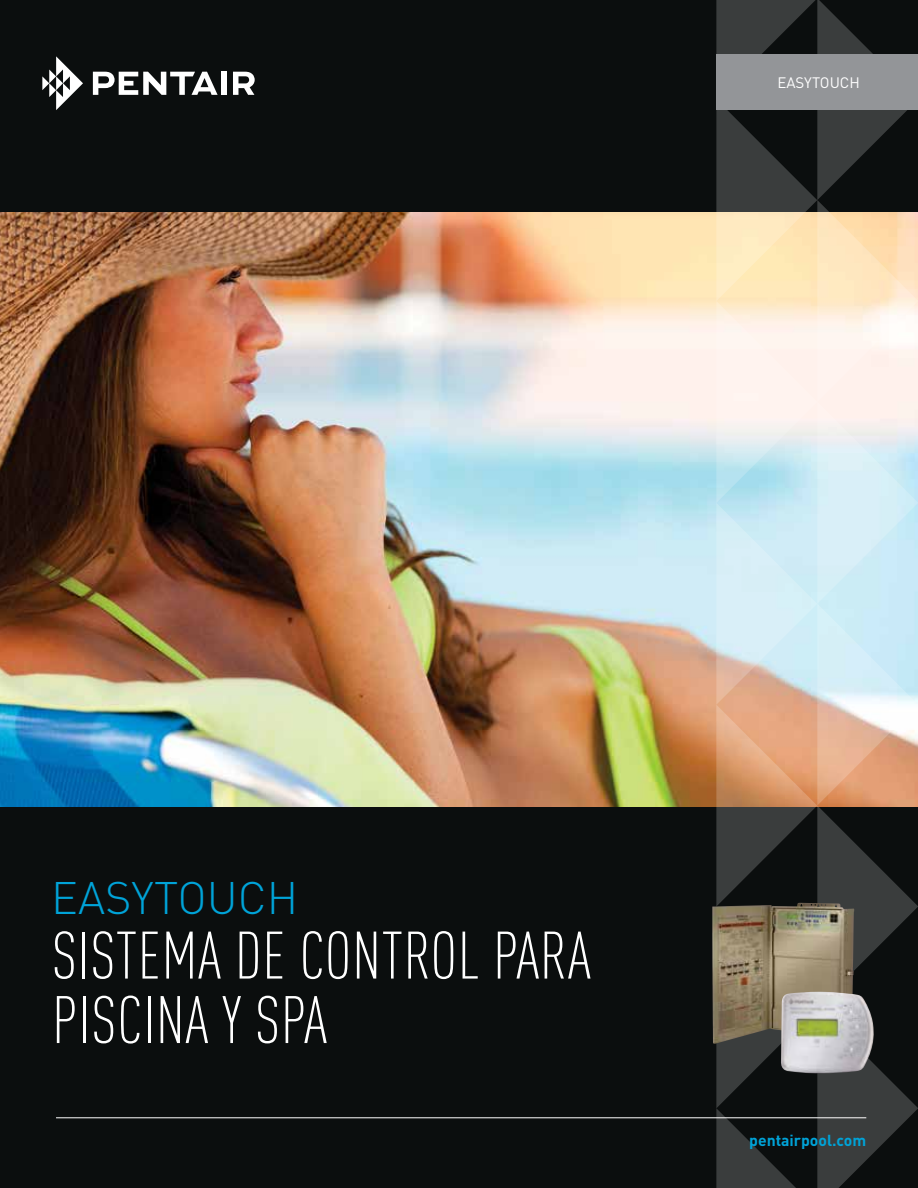
<style>
.page{position:relative;width:918px;height:1188px;background:#0b0e0e}
.page>*{position:absolute;margin:0;border:0;box-sizing:border-box;transform-origin:0 0}
.t1{font:300 condensed 66px/64.5px "DIN Pro";letter-spacing:.01em;color:#fff}
.t2{font:300 45px "DIN Pro";color:#00a3d8}
.t3{font:700 15.75px "DIN Pro";color:#00a3d8}
.t4{font:15px "DIN Pro";color:#fff}
</style>
<div class="page">
<img style="left:0;top:213px;width:716px;height:594px">
<svg style="left:42px;top:56px;width:41px;height:54px"></svg>
<svg style="left:93px;top:72px;width:125px;height:23px"></svg>
<div style="left:221px;top:72px;width:6px;height:23px;background:#fff"></div>
<svg style="left:233px;top:72px;width:22px;height:23px"></svg>
<svg style="left:716px;top:0;width:202px;height:1188px"></svg>
<img style="left:712px;top:903px;width:142px;height:141px">
<div style="left:716px;top:55px;width:202px;height:55px;background:#939598"></div>
<hr style="left:56px;top:1117px;width:810px;height:1px;background:#fff">
<img style="left:781px;top:992px;width:95px;height:82px">
<p class="t4" style="left:777px;top:71px;width:84px">EASYTOUCH</p>
<p class="t2" style="left:51px;top:863px;width:248px">EASYTOUCH</p>
<p class="t1" style="left:52px;top:919px;width:491px">SISTEMA DE CONTROL PARA<br>PISCINA Y SPA</p>
<p class="t3" style="left:749px;top:1127px;width:119px">pentairpool.com</p>
</div>
